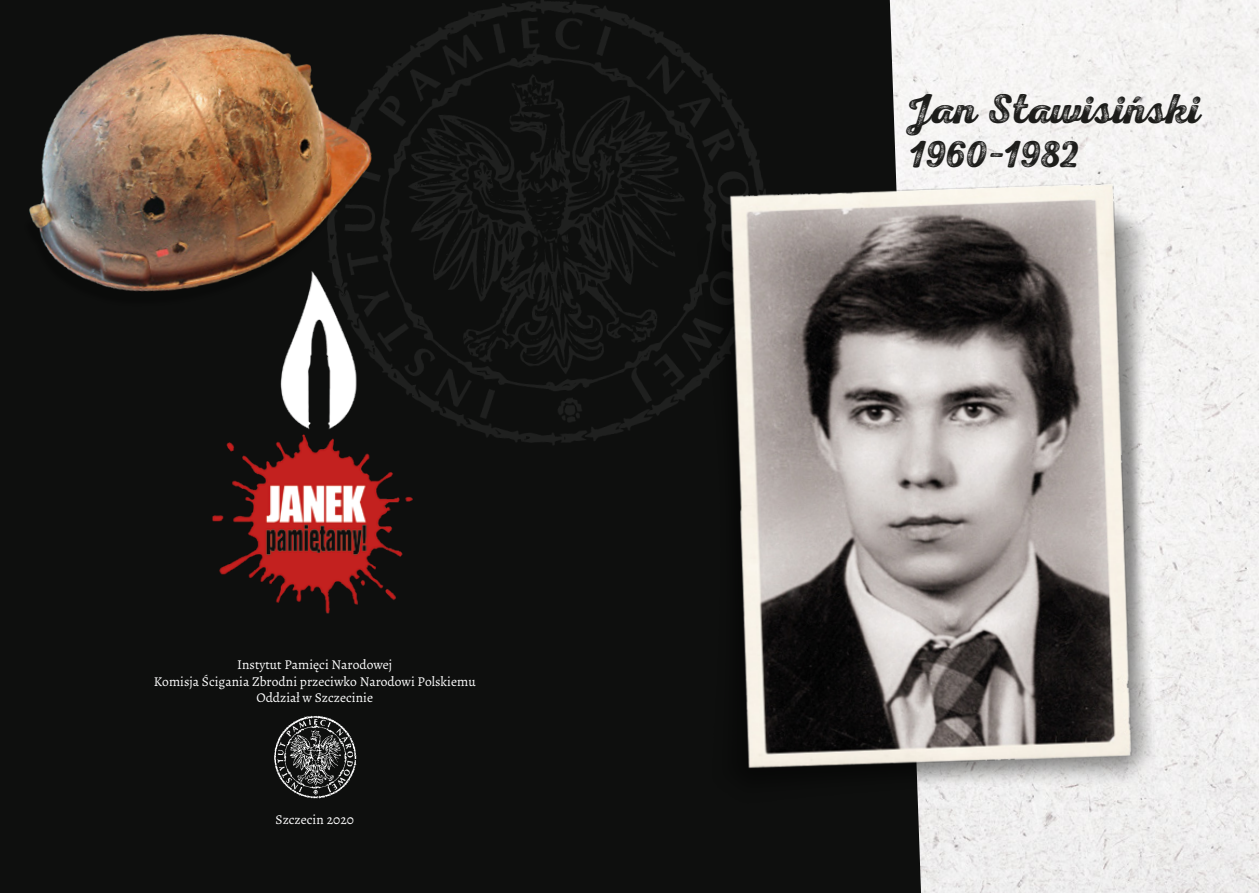
<style>
.page{position:relative;width:1259px;height:893px;background:#0e0f0e}
.page>*{position:absolute;margin:0;border:0;box-sizing:border-box;transform-origin:0 0}
.t1{font:42px "Nexa Rust Script B 03";color:#1d1d1b}
.t2{font:39px "Nexa Rust Script B 03";color:#1d1d1b}
.Stopka_na_okładce{font:13.5px/16.2px "Alegreya";color:#fff;text-align:center}
</style>
<div class="page">
<img style="left:890px;top:0;width:369px;height:893px">
<img style="left:439px;top:0;width:322px;height:445px">
<img style="left:212px;top:350px;width:227px;height:264px">
<img style="left:689px;top:174px;width:493px;height:640px">
<img style="left:724px;top:175px;width:416px;height:598px">
<img style="left:274px;top:715px;width:83px;height:84px">
<img style="left:288px;top:0;width:158px;height:350px">
<img style="left:29px;top:0;width:409px;height:344px">
<p class="Stopka_na_okładce" style="left:154px;top:657px;width:323px">Instytut Pamięci Narodowej<br>Komisja Ścigania Zbrodni przeciwko Narodowi Polskiemu<br>Oddział w Szczecinie</p>
<p class="Stopka_na_okładce" style="left:275px;top:812px;width:80px">Szczecin 2020</p>
<p class="t1" style="left:905px;top:84px;width:296px">Jan Stawisiński</p>
<p class="t2" style="left:910px;top:131px;width:170px">1960–1982</p>
</div>
